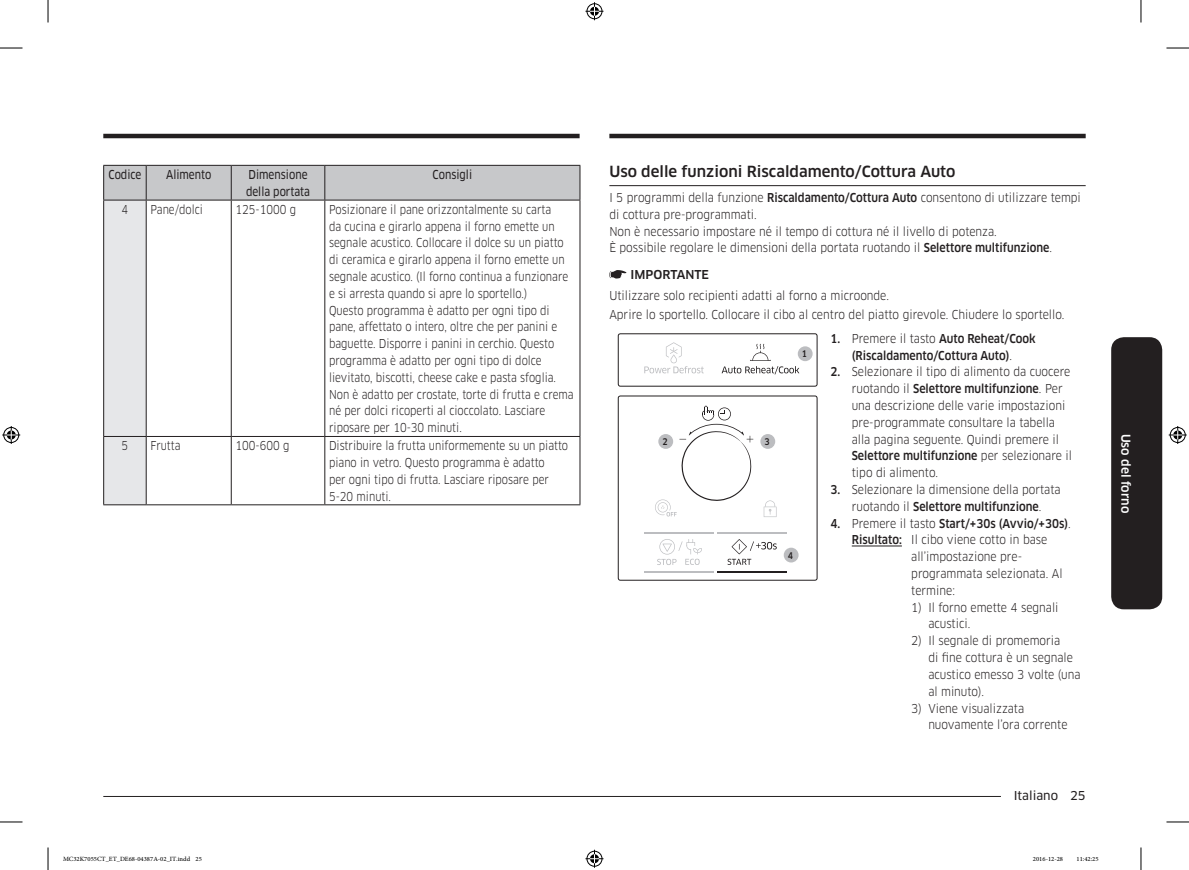
<style>
.page{position:relative;width:1189px;height:870px;background:#fff}
.page>*{position:absolute;margin:0;border:0;box-sizing:border-box;transform-origin:0 0}
.t1{font:500 15px "Samsung Clan Pro";color:#231f20}
.t2{font:12px/16.8px "Samsung Clan Pro";color:#231f20;scale:.9 1}
.t3{font:12px/16.8px "Samsung Clan Pro";color:#231f20;scale:.85 1}
.t4{font:500 12px/16.8px "Samsung Clan Pro";color:#231f20;text-align:center;scale:.9 1}
.t5{font:12px/16.8px "Samsung Clan Pro News";color:#231f20;scale:.85 1}
.t6{font:500 12px "Samsung Clan Pro";color:#fff}
.t7{font:12px "Samsung Clan Pro News";color:#231f20}
.t8{font:500 12px "Samsung Clan Pro";color:#231f20}
.t9{font:9px "Adobe Arabic";color:#000}
.t10{font:500 9px "Samsung Clan Pro";color:#231f20;scale:.9 1}
.s1{font-weight:500}
.s2{font-weight:400}
</style>
<div class="page">
<hr style="left:103px;top:796px;width:936px;height:1px;background:#231f20">
<div style="left:1001px;top:787px;width:84px;height:15px;background:#fff"></div>
<div style="left:1111px;top:337px;width:51px;height:272px;background:#231f20;border-radius:13px"></div>
<hr style="left:609px;top:134px;width:476px;height:4px;background:#231f20">
<hr style="left:103px;top:134px;width:477px;height:4px;background:#231f20">
<hr style="left:609px;top:185px;width:476px;height:1px;background:#231f20">
<svg style="left:609px;top:270px;width:17px;height:9px"></svg>
<svg style="left:644px;top:342px;width:60px;height:31px"></svg>
<svg style="left:721px;top:344px;width:78px;height:30px"></svg>
<div style="left:618px;top:333px;width:199px;height:54px;border:1px solid #231f20;border-radius:2px"></div>
<div style="left:798px;top:346px;width:14px;height:15px;background:#bcbdc0;border-radius:50%"></div>
<div style="left:784px;top:548px;width:14px;height:14px;background:#bcbdc0;border-radius:50%"></div>
<svg style="left:764px;top:500px;width:12px;height:17px"></svg>
<svg style="left:727px;top:539px;width:50px;height:26px"></svg>
<svg style="left:657px;top:539px;width:45px;height:26px"></svg>
<hr style="left:645px;top:532px;width:69px;height:1px;background:#bcbdc0">
<hr style="left:645px;top:571px;width:69px;height:1px;background:#bcbdc0">
<hr style="left:717px;top:532px;width:69px;height:1px;background:#bcbdc0">
<hr style="left:717px;top:571px;width:69px;height:1px;background:#231f20">
<svg style="left:655px;top:406px;width:98px;height:110px"></svg>
<div style="left:618px;top:396px;width:199px;height:185px;border:1px solid #231f20;border-radius:2px"></div>
<div style="left:760px;top:434px;width:15px;height:15px;background:#bcbdc0;border-radius:50%"></div>
<div style="left:658px;top:434px;width:15px;height:15px;background:#bcbdc0;border-radius:50%"></div>
<hr style="left:852px;top:546px;width:50px;height:1px;background:#231f20">
<svg style="left:104px;top:166px;width:476px;height:338px"></svg>
<hr style="left:103px;top:165px;width:43px;height:1px;background:#231f20">
<hr style="left:103px;top:166px;width:1px;height:34px;background:#231f20">
<hr style="left:146px;top:165px;width:85px;height:1px;background:#231f20">
<hr style="left:146px;top:166px;width:1px;height:34px;background:#231f20">
<hr style="left:231px;top:165px;width:94px;height:1px;background:#231f20">
<hr style="left:231px;top:166px;width:1px;height:34px;background:#231f20">
<hr style="left:325px;top:165px;width:255px;height:1px;background:#231f20">
<hr style="left:324px;top:166px;width:1px;height:34px;background:#231f20">
<hr style="left:580px;top:166px;width:1px;height:34px;background:#231f20">
<hr style="left:103px;top:200px;width:43px;height:1px;background:#231f20">
<hr style="left:103px;top:200px;width:1px;height:236px;background:#231f20">
<hr style="left:146px;top:200px;width:85px;height:1px;background:#231f20">
<hr style="left:146px;top:200px;width:1px;height:236px;background:#231f20">
<hr style="left:231px;top:200px;width:94px;height:1px;background:#231f20">
<hr style="left:231px;top:200px;width:1px;height:236px;background:#231f20">
<hr style="left:325px;top:200px;width:255px;height:1px;background:#231f20">
<hr style="left:324px;top:200px;width:1px;height:236px;background:#231f20">
<hr style="left:580px;top:200px;width:1px;height:236px;background:#231f20">
<hr style="left:103px;top:436px;width:43px;height:1px;background:#231f20">
<hr style="left:103px;top:437px;width:1px;height:67px;background:#231f20">
<hr style="left:146px;top:436px;width:85px;height:1px;background:#231f20">
<hr style="left:146px;top:437px;width:1px;height:67px;background:#231f20">
<hr style="left:231px;top:436px;width:94px;height:1px;background:#231f20">
<hr style="left:231px;top:437px;width:1px;height:67px;background:#231f20">
<hr style="left:325px;top:436px;width:255px;height:1px;background:#231f20">
<hr style="left:324px;top:437px;width:1px;height:67px;background:#231f20">
<hr style="left:580px;top:437px;width:1px;height:67px;background:#231f20">
<hr style="left:103px;top:504px;width:43px;height:1px;background:#231f20">
<hr style="left:146px;top:504px;width:85px;height:1px;background:#231f20">
<hr style="left:231px;top:504px;width:94px;height:1px;background:#231f20">
<hr style="left:325px;top:504px;width:255px;height:1px;background:#231f20">
<svg style="left:0;top:48px;width:22px;height:1px"></svg>
<svg style="left:1166px;top:48px;width:23px;height:1px"></svg>
<svg style="left:0;top:822px;width:22px;height:1px"></svg>
<svg style="left:1166px;top:822px;width:23px;height:1px"></svg>
<svg style="left:48px;top:0;width:1px;height:22px"></svg>
<svg style="left:48px;top:847px;width:1px;height:23px"></svg>
<svg style="left:1141px;top:0;width:1px;height:22px"></svg>
<svg style="left:1141px;top:847px;width:1px;height:23px"></svg>
<svg style="left:585px;top:2px;width:18px;height:18px"></svg>
<svg style="left:585px;top:850px;width:18px;height:18px"></svg>
<svg style="left:2px;top:426px;width:18px;height:18px"></svg>
<svg style="left:1169px;top:426px;width:18px;height:18px"></svg>
<p class="t5" style="left:109px;top:166px;width:40px">Codice</p>
<p class="t5" style="left:166px;top:166px;width:55px">Alimento</p>
<p class="t5" style="left:246px;top:166px;width:77px">Dimensione della portata</p>
<p class="t5" style="left:433px;top:166px;width:48px">Consigli</p>
<p class="t3" style="left:122px;top:201px;width:9px">4</p>
<p class="t3" style="left:150px;top:201px;width:63px">Pane/dolci</p>
<p class="t3" style="left:235px;top:201px;width:73px">125-1000 g</p>
<p class="t3" style="left:329px;top:201px;width:289px">Posizionare il pane orizzontalmente su carta<br>da cucina e girarlo appena il forno emette un segnale acustico. Collocare il dolce su un piatto di ceramica e girarlo appena il forno emette un segnale acustico. (Il forno continua a funzionare e si arresta quando si apre lo sportello.)<br>Questo programma è adatto per ogni tipo di pane, affettato o intero, oltre che per panini e baguette. Disporre i panini in cerchio. Questo programma è adatto per ogni tipo di dolce lievitato, biscotti, cheese cake e pasta sfoglia.<br>Non è adatto per crostate, torte di frutta e crema né per dolci ricoperti al cioccolato. Lasciare riposare per 10-30 minuti.</p>
<p class="t3" style="left:122px;top:437px;width:9px">5</p>
<p class="t3" style="left:150px;top:437px;width:37px">Frutta</p>
<p class="t3" style="left:235px;top:437px;width:65px">100-600 g</p>
<p class="t3" style="left:329px;top:437px;width:283px">Distribuire la frutta uniformemente su un piatto piano in vetro. Questo programma è adatto<br>per ogni tipo di frutta. Lasciare riposare per 5-20 minuti.</p>
<p class="t1" style="left:609px;top:162px;width:347px">Uso delle funzioni Riscaldamento/Cottura Auto</p>
<p class="t2" style="left:609px;top:189px;width:525px">I 5 programmi della funzione <span class="s1">Riscaldamento/Cottura Auto</span> consentono di utilizzare tempi di cottura pre-programmati.<br>Non è necessario impostare né il tempo di cottura né il livello di potenza.<br>È possibile regolare le dimensioni della portata ruotando il <span class="s1">Selettore multifunzione</span>.</p>
<p class="t8" style="left:631px;top:267px;width:80px">IMPORTANTE</p>
<p class="t2" style="left:609px;top:286px;width:507px;line-height:18.9px">Utilizzare solo recipienti adatti al forno a microonde.<br>Aprire lo sportello. Collocare il cibo al centro del piatto girevole. Chiudere lo sportello.</p>
<p class="t10" style="left:802px;top:349px;width:7px">1</p>
<p class="t4" style="left:830px;top:330px;width:229px">1. <span class="s2">Premere il tasto</span> Auto Reheat/Cook (Riscaldamento/Cottura Auto)<span class="s2">.</span></p>
<p class="t2" style="left:852px;top:364px;width:246px;text-indent:-21px"><span class="s1">2.</span> Selezionare il tipo di alimento da cuocere ruotando il <span class="s1">Selettore multifunzione</span>. Per una descrizione delle varie impostazioni pre-programmate consultare la tabella alla pagina seguente. Quindi premere il <span class="s1">Selettore multifunzione</span> per selezionare il tipo di alimento.</p>
<p class="t2" style="left:830px;top:481px;width:257px;text-align:center"><span class="s1">3.</span> Selezionare la dimensione della portata ruotando il <span class="s1">Selettore multifunzione</span>.</p>
<p class="t4" style="left:830px;top:515px;width:268px">4. <span class="s2">Premere il tasto</span> Start/+30s (Avvio/+30s)<span class="s2">.</span></p>
<p class="t2" style="left:852px;top:532px;width:219px"><span class="s1">Risultato:</span> Il cibo viene cotto in base</p>
<p class="t2" style="left:911px;top:548px;width:125px">all’impostazione pre-</p>
<p class="t2" style="left:911px;top:565px;width:170px">programmata selezionata. Al</p>
<p class="t2" style="left:911px;top:582px;width:50px">termine:</p>
<p class="t2" style="left:928px;top:599px;width:146px;text-indent:-17px">1) Il forno emette 4 segnali acustici.</p>
<p class="t2" style="left:928px;top:632px;width:171px;text-indent:-17px">2) Il segnale di promemoria<br>di fine cottura è un segnale acustico emesso 3 volte (una al minuto).</p>
<p class="t2" style="left:928px;top:700px;width:156px;text-indent:-17px">3) Viene visualizzata nuovamente l’ora corrente</p>
<p class="t10" style="left:662px;top:436px;width:7px">2</p>
<p class="t10" style="left:764px;top:436px;width:7px">3</p>
<p class="t10" style="left:788px;top:550px;width:7px">4</p>
<p class="t6" style="left:1133px;top:433px;width:81px;rotate:90deg">Uso del forno</p>
<p class="t7" style="left:1014px;top:788px;width:73px">Italiano 25</p>
<p class="t9" style="left:63px;top:853px;width:140px">MC32K7055CT_ET_DE68-04387A-02_IT.indd 25</p>
<p class="t9" style="left:1033px;top:853px;width:32px">2016-12-28</p>
<p class="t9" style="left:1076px;top:853px;width:24px">11:42:25</p>
</div>
